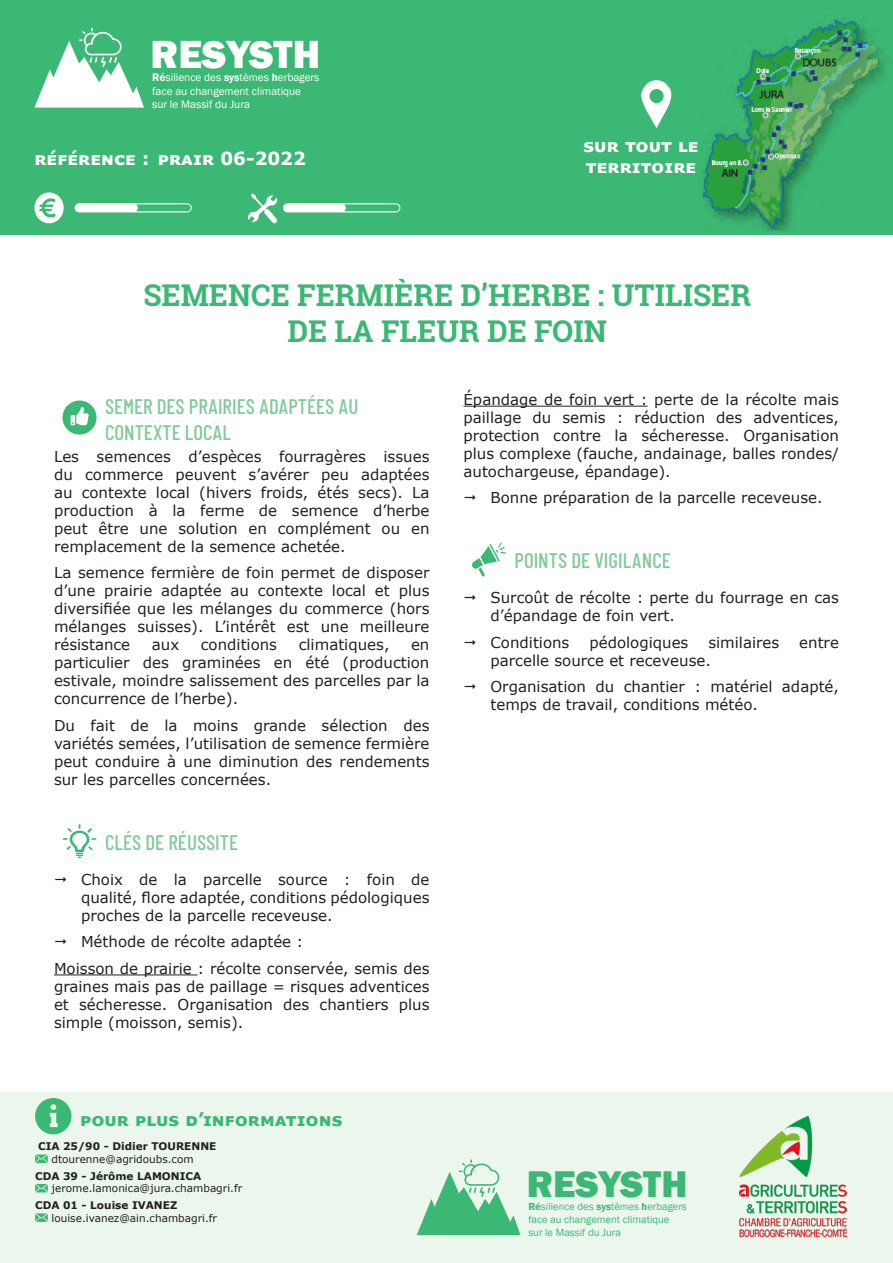
<style>
.page{position:relative;width:893px;height:1263px;background:#fff}
.page>*{position:absolute;margin:0;border:0;box-sizing:border-box;transform-origin:0 0}
.t1{font:800 40.35px "Franklin Gothic";color:#fff}
.t2{font:800 38.25px "Franklin Gothic";color:#3bb873}
.TITRE_FICHE{font:700 30px/36px "Roboto Slab";color:#3bb873;text-align:center}
.TITRE_PARTIES{font:500 21px/25.2px "Barlow Condensed";color:#81ca99}
.REFERENCE_FICHE{font:700 18px "Verdana";color:#fff}
.t3{font:700 18px "Verdana";color:#3bb873}
.CORPS_DE_TEXTE_JUSTI{font:15px/18px "Verdana";color:#231f20;text-align:justify}
.t4{font:11.25px/13.4px "Franklin Gothic";color:#fff}
.t5{font:10.65px/12.8px "Franklin Gothic";color:#3bb873}
.POUR___D_INFO{font:10.5px "Verdana";color:#231f20}
.POUR___D_INFO-2{font:700 10.5px "Verdana";color:#231f20}
.s1{font-weight:600}
</style>
<div class="page">
<div style="left:0;top:0;width:893px;height:235px;background:#3bb873"></div>
<div style="left:0;top:1093px;width:893px;height:170px;background:#ebf6ed"></div>
<svg style="left:35px;top:1098px;width:36px;height:36px"></svg>
<svg style="left:34px;top:28px;width:110px;height:80px"></svg>
<svg style="left:417px;top:1159px;width:103px;height:76px"></svg>
<img style="left:740px;top:1116px;width:106px;height:122px">
<svg style="left:34px;top:192px;width:30px;height:31px"></svg>
<div style="left:75px;top:203px;width:117px;height:9px;border:1px solid #fff;border-radius:4px"></div>
<svg style="left:641px;top:80px;width:31px;height:48px"></svg>
<div style="left:649px;top:89px;width:15px;height:14px;background:#3bb873;border-radius:50%"></div>
<img style="left:702px;top:19px;width:183px;height:212px">
<div style="left:283px;top:203px;width:117px;height:9px;border:1px solid #fff;border-radius:4px"></div>
<svg style="left:248px;top:193px;width:30px;height:31px"></svg>
<hr style="left:54px;top:974px;width:144px;height:1px;background:#231f20">
<svg style="left:63px;top:400px;width:34px;height:35px"></svg>
<svg style="left:63px;top:824px;width:34px;height:34px"></svg>
<hr style="left:463px;top:406px;width:184px;height:1px;background:#231f20">
<svg style="left:472px;top:542px;width:34px;height:35px"></svg>
<svg style="left:35px;top:1154px;width:13px;height:9px"></svg>
<svg style="left:35px;top:1184px;width:13px;height:8px"></svg>
<svg style="left:35px;top:1213px;width:13px;height:9px"></svg>
<div style="left:75px;top:204px;width:63px;height:8px;background:#fff;border-radius:4px"></div>
<div style="left:283px;top:204px;width:63px;height:8px;background:#fff;border-radius:4px"></div>
<h1 class="t1" style="left:151px;top:28px;width:171px">RESYSTH</h1>
<p class="t4" style="left:152px;top:71px;width:169px"><span class="s1">Ré</span>silience des <span class="s1">sys</span>tèmes <span class="s1">h</span>erbagers face au changement climatique<br>sur le Massif du Jura</p>
<p class="REFERENCE_FICHE" style="left:34px;top:145px;width:116px">RÉFÉRENCE :</p>
<p class="REFERENCE_FICHE" style="left:158px;top:145px;width:13px">PRAIR</p>
<p class="REFERENCE_FICHE" style="left:220px;top:145px;width:87px">06-2022</p>
<p class="REFERENCE_FICHE" style="left:583px;top:132px;width:55px">Sur tout</p>
<p class="REFERENCE_FICHE" style="left:678px;top:132px;width:11px">le</p>
<p class="REFERENCE_FICHE" style="left:586px;top:154px;width:12px">territoire</p>
<p class="TITRE_FICHE" style="left:143px;top:276px;width:609px">SEMENCE FERMIÈRE D’HERBE : UTILISER<br>DE LA FLEUR DE FOIN</p>
<p class="TITRE_PARTIES" style="left:105px;top:394px;width:255px">SEMER DES PRAIRIES ADAPTÉES AU<br>CONTEXTE LOCAL</p>
<p class="CORPS_DE_TEXTE_JUSTI" style="left:54px;top:447px;width:377px">Les semences d’espèces fourragères issues du commerce peuvent s’avérer peu adaptées au contexte local (hivers froids, étés secs). La production à la ferme de semence d’herbe peut être une solution en complément ou en remplacement de la semence achetée.</p>
<p class="CORPS_DE_TEXTE_JUSTI" style="left:54px;top:564px;width:377px">La semence fermière de foin permet de disposer d’une prairie adaptée au contexte local et plus diversifiée que les mélanges du commerce (hors mélanges suisses). L’intérêt est une meilleure résistance</p>
<p class="CORPS_DE_TEXTE_JUSTI" style="left:152px;top:636px;width:29px">aux</p>
<p class="CORPS_DE_TEXTE_JUSTI" style="left:201px;top:636px;width:78px">conditions</p>
<p class="CORPS_DE_TEXTE_JUSTI" style="left:299px;top:636px;width:92px">climatiques,</p>
<p class="CORPS_DE_TEXTE_JUSTI" style="left:54px;top:636px;width:377px;text-indent:357px">en particulier des graminées en été (production estivale, moindre salissement des parcelles par la concurrence de l’herbe).</p>
<p class="CORPS_DE_TEXTE_JUSTI" style="left:54px;top:716px;width:377px">Du fait de la moins grande sélection des variétés semées, l’utilisation de semence fermière peut conduire à une diminution des rendements sur les parcelles concernées.</p>
<p class="TITRE_PARTIES" style="left:105px;top:829px;width:135px">CLÉS DE RÉUSSITE</p>
<p class="CORPS_DE_TEXTE_JUSTI" style="left:81px;top:870px;width:350px">Choix de la parcelle source : foin de qualité, flore adaptée, conditions pédologiques proches de la parcelle receveuse.</p>
<p class="CORPS_DE_TEXTE_JUSTI" style="left:81px;top:932px;width:224px">Méthode de récolte adaptée :</p>
<p class="CORPS_DE_TEXTE_JUSTI" style="left:54px;top:959px;width:377px">Moisson de prairie : récolte conservée, semis des graines mais pas de paillage = risques adventices et sécheresse. Organisation des chantiers plus simple (moisson, semis).</p>
<p class="t3" style="left:80px;top:1106px;width:264px">POUR PLUS D’INFORMATIONS</p>
<p class="POUR___D_INFO-2" style="left:38px;top:1139px;width:180px">CIA 25/90 - Didier TOURENNE</p>
<p class="POUR___D_INFO" style="left:52px;top:1152px;width:144px">dtourenne@agridoubs.com</p>
<p class="POUR___D_INFO-2" style="left:35px;top:1168px;width:168px">CDA 39 - Jérôme LAMONICA</p>
<p class="POUR___D_INFO" style="left:52px;top:1181px;width:192px">jerome.lamonica@jura.chambagri.fr</p>
<p class="POUR___D_INFO-2" style="left:35px;top:1198px;width:144px">CDA 01 - Louise IVANEZ</p>
<p class="POUR___D_INFO" style="left:52px;top:1211px;width:167px">louise.ivanez@ain.chambagri.fr</p>
<p class="CORPS_DE_TEXTE_JUSTI" style="left:463px;top:390px;width:377px">Épandage de foin vert : perte de la récolte mais paillage du semis : réduction des adventices, protection contre la sécheresse. Organisation plus complexe (fauche, andainage, balles rondes/ autochargeuse, épandage).</p>
<p class="CORPS_DE_TEXTE_JUSTI" style="left:490px;top:489px;width:334px">Bonne préparation de la parcelle receveuse.</p>
<p class="TITRE_PARTIES" style="left:514px;top:547px;width:158px">POINTS DE VIGILANCE</p>
<p class="CORPS_DE_TEXTE_JUSTI" style="left:490px;top:588px;width:350px">Surcoût de récolte : perte du fourrage en cas d’épandage de foin vert.</p>
<p class="CORPS_DE_TEXTE_JUSTI" style="left:490px;top:633px;width:80px">Conditions</p>
<p class="CORPS_DE_TEXTE_JUSTI" style="left:589px;top:633px;width:101px">pédologiques</p>
<p class="CORPS_DE_TEXTE_JUSTI" style="left:708px;top:633px;width:73px">similaires</p>
<p class="CORPS_DE_TEXTE_JUSTI" style="left:799px;top:633px;width:41px">entre</p>
<p class="CORPS_DE_TEXTE_JUSTI" style="left:490px;top:651px;width:222px">parcelle source et receveuse.</p>
<p class="CORPS_DE_TEXTE_JUSTI" style="left:490px;top:677px;width:350px">Organisation du chantier : matériel adapté, temps de travail, conditions météo.</p>
<h2 class="t2" style="left:527px;top:1160px;width:162px">RESYSTH</h2>
<p class="t5" style="left:528px;top:1201px;width:160px"><span class="s1">Ré</span>silience des <span class="s1">sys</span>tèmes <span class="s1">h</span>erbagers face au changement climatique<br>sur le Massif du Jura</p>
</div>
